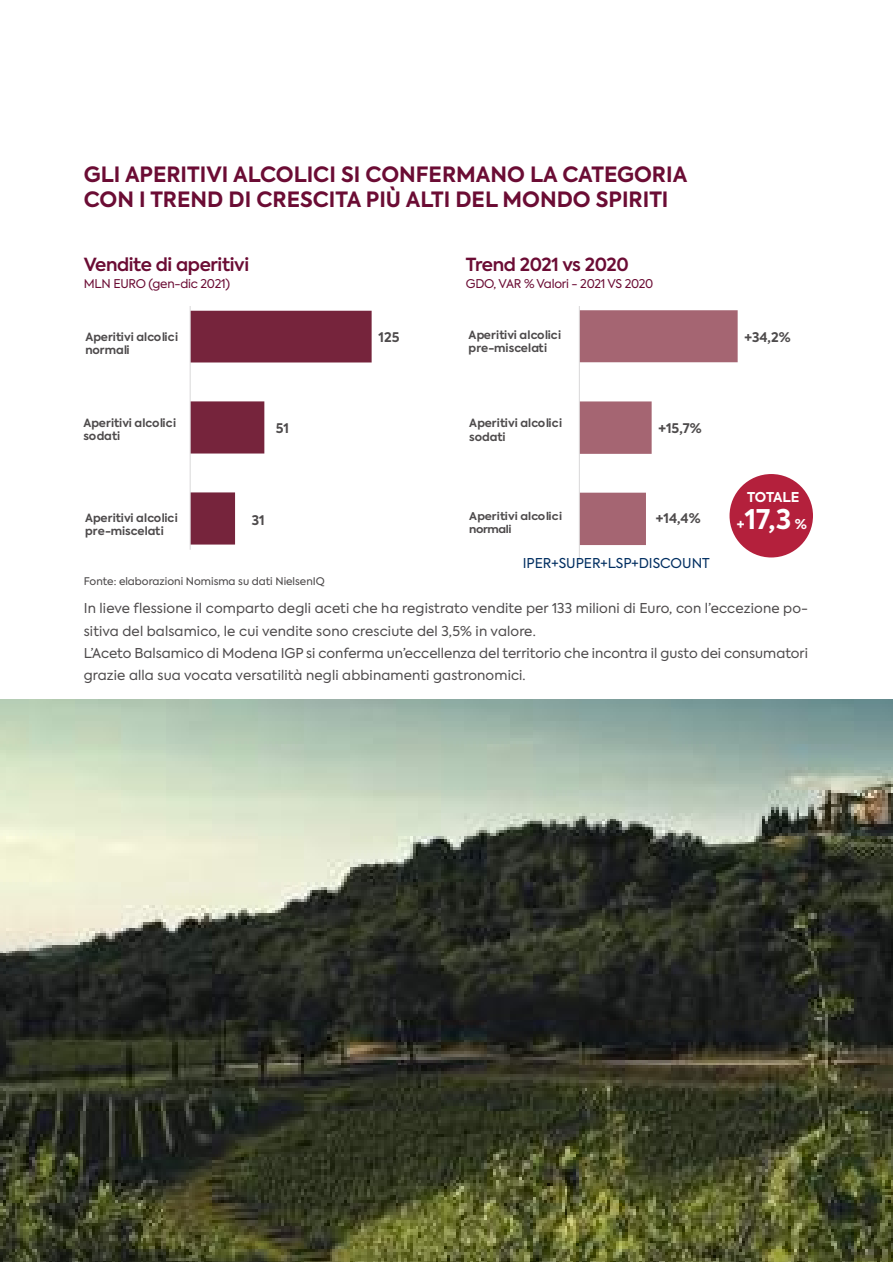
<style>
.page{position:relative;width:893px;height:1262px;background:#fff}
.page>*{position:absolute;margin:0;border:0;box-sizing:border-box;transform-origin:0 0}
.t1{font:700 27px "Axiforma";color:#fff}
.t2{font:700 21px/25.2px "Axiforma";color:#6b0c34}
.t3{font:600 18px "Axiforma";letter-spacing:-.02em;color:#6b0c34}
.t4{font:13.5px/22.2px "Axiforma";letter-spacing:.01em;color:#4e4b4c}
.t5{font:13.5px "Axiforma";color:#002e61}
.t6{font:700 13.5px "Axiforma";letter-spacing:-.025em;color:#fff}
.t7{font:700 13.2px "Axiforma";color:#4e4b4c}
.t8{font:12px "Axiforma";letter-spacing:-.02em;color:#6b0c34}
.t9{font:700 11.4px/13.6px "Axiforma";letter-spacing:.015em;color:#4e4b4c}
.t10{font:700 10.8px/12.9px "Axiforma";letter-spacing:-.025em;color:#4e4b4c;scale:1.06 1}
.t11{font:10.5px "Axiforma";color:#4e4b4c}
.s1{font-size:13.5px}
</style>
<div class="page">
<svg style="left:191px;top:311px;width:181px;height:234px"></svg>
<hr style="left:190px;top:306px;width:1px;height:244px;background:#d9d8d9">
<svg style="left:580px;top:310px;width:158px;height:235px"></svg>
<hr style="left:579px;top:306px;width:1px;height:254px;background:#d9d8d9">
<div style="left:729px;top:474px;width:84px;height:83px;background:#b4203c;border-radius:50%"></div>
<img style="left:0;top:700px;width:893px;height:562px">
<h2 class="t2" style="left:84px;top:162px;width:605px">GLI APERITIVI ALCOLICI SI CONFERMANO LA CATEGORIA<br>CON I TREND DI CRESCITA PIÙ ALTI DEL MONDO SPIRITI</h2>
<h3 class="t3" style="left:84px;top:258px;width:167px">Vendite di aperitivi</h3>
<p class="t8" style="left:84px;top:279px;width:148px">MLN EURO (gen-dic 2021)</p>
<h3 class="t3" style="left:466px;top:258px;width:164px">Trend 2021 vs 2020</h3>
<p class="t8" style="left:466px;top:279px;width:189px">GDO, VAR % Valori - 2021 VS 2020</p>
<p class="t9" style="left:85px;top:331px;width:94px">Aperitivi alcolici normali</p>
<p class="t7" style="left:379px;top:331px;width:22px">125</p>
<p class="t9" style="left:469px;top:329px;width:94px">Aperitivi alcolici pre-miscelati</p>
<p class="t7" style="left:744px;top:332px;width:48px">+34,2%</p>
<p class="t9" style="left:83px;top:417px;width:94px">Aperitivi alcolici sodati</p>
<p class="t7" style="left:276px;top:423px;width:15px">51</p>
<p class="t9" style="left:469px;top:417px;width:94px">Aperitivi alcolici sodati</p>
<p class="t7" style="left:658px;top:423px;width:45px">+15,7%</p>
<p class="t9" style="left:85px;top:511px;width:94px">Aperitivi alcolici pre-miscelati</p>
<p class="t7" style="left:252px;top:515px;width:15px">31</p>
<p class="t10" style="left:469px;top:511px;width:89px">Aperitivi alcolici normali</p>
<p class="t7" style="left:656px;top:513px;width:46px">+14,4%</p>
<p class="t6" style="left:747px;top:490px;width:54px">TOTALE</p>
<h1 class="t1" style="left:737px;top:504px;width:71px"><span class="s1">+</span>17,3 <span class="s1">%</span></h1>
<p class="t5" style="left:523px;top:558px;width:188px">IPER+SUPER+LSP+DISCOUNT</p>
<p class="t11" style="left:84px;top:577px;width:243px">Fonte: elaborazioni Nomisma su dati NielsenIQ</p>
<p class="t4" style="left:84px;top:599px;width:726px">In lieve flessione il comparto degli aceti che ha registrato vendite per 133 milioni di Euro, con l’eccezione po&shy;sitiva del balsamico, le cui vendite sono cresciute del 3,5% in valore.<br>L’Aceto Balsamico di Modena IGP si conferma un’eccellenza del territorio che incontra il gusto dei consumatori grazie alla sua vocata versatilità negli abbinamenti gastronomici.</p>
</div>
